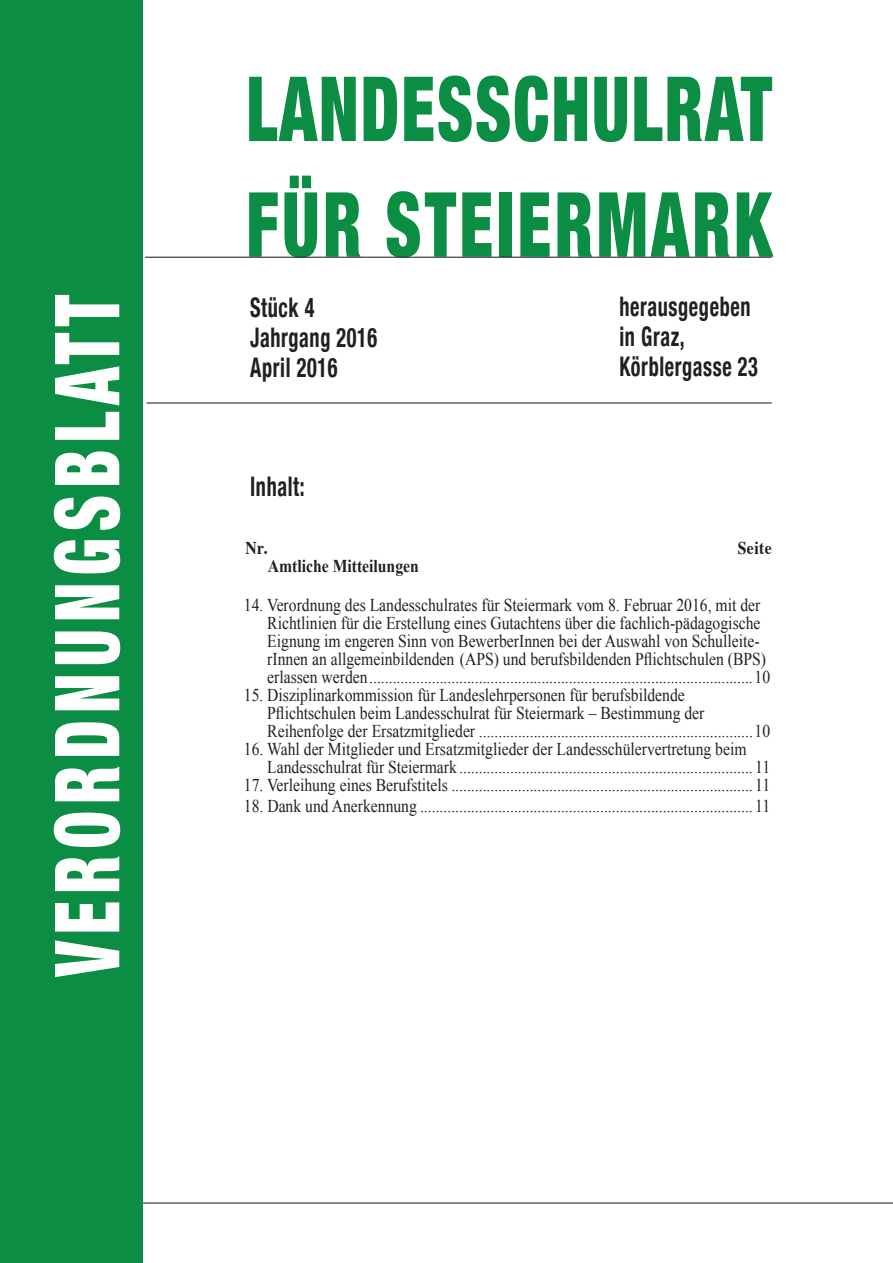
<style>
.page{position:relative;width:893px;height:1263px;background:#fff}
.page>*{position:absolute;margin:0;border:0;box-sizing:border-box;transform-origin:0 0}
.t1{font:900 condensed 90px/115.6px "Helvetica Neue";letter-spacing:.03em;color:#0b8e44;scale:.75 1}
.t2{font:900 condensed 90px "Helvetica Neue";letter-spacing:.1em;color:#fff;scale:.75 1}
.t3{font:700 condensed 27px/30px "Helvetica Neue";letter-spacing:.03em;color:#231f20;scale:.75 1}
.t4{font:18px/18px "Times New Roman";color:#231f20;scale:.87 1}
.t5{font:700 18px "Times New Roman";color:#231f20;scale:.87 1}
.t6{font:700 18px "Times";letter-spacing:.03em;color:#231f20;scale:.87 1}
</style>
<div class="page">
<hr style="left:145px;top:257px;width:627px;height:1px;background:#231f20">
<hr style="left:146px;top:402px;width:626px;height:1px;background:#231f20">
<hr style="left:0;top:1202px;width:893px;height:1px;background:#231f20">
<div style="left:0;top:0;width:142px;height:1263px;background:#0b8e44"></div>
<h1 class="t2" style="left:13px;top:976px;width:910px;rotate:-90deg">VERORDNUNGSBLATT</h1>
<h1 class="t1" style="left:246px;top:46px;width:703px">LANDESSCHULRAT<br>FÜR STEIERMARK</h1>
<h2 class="t3" style="left:250px;top:291px;width:171px">Stück 4<br>Jahrgang 2016<br>April 2016</h2>
<h2 class="t3" style="left:250px;top:470px;width:74px">Inhalt:</h2>
<h2 class="t3" style="left:619px;top:289px;width:186px">herausgegeben in Graz,<br>Körblergasse 23</h2>
<p class="t6" style="left:245px;top:530px;width:26px">Nr.</p>
<p class="t6" style="left:738px;top:530px;width:41px">Seite</p>
<p class="t5" style="left:268px;top:553px;width:175px">Amtliche Mitteilungen</p>
<p class="t4" style="left:267px;top:595px;width:575px;text-indent:-23px">14. Verordnung des Landesschulrates für Steiermark vom 8. Februar 2016, mit der Richtlinien für die Erstellung eines Gutachtens über die fachlich-pädagogische Eignung im engeren Sinn von BewerberInnen bei der Auswahl von Schulleite&shy;rInnen an allgemeinbildenden (APS) und berufsbildenden Pflichtschulen (BPS) erlassen werden</p>
<p class="t4" style="left:755px;top:667px;width:20px">10</p>
<p class="t4" style="left:267px;top:685px;width:504px;text-indent:-23px">15. Disziplinarkommission für Landeslehrpersonen für berufsbildende<br>Pflichtschulen beim Landesschulrat für Steiermark – Bestimmung der<br>Reihenfolge der Ersatzmitglieder</p>
<p class="t4" style="left:267px;top:739px;width:552px;text-indent:-23px">16. Wahl der Mitglieder und Ersatzmitglieder der Landesschülervertretung beim<br>Landesschulrat für Steiermark</p>
<p class="t4" style="left:755px;top:721px;width:20px">10</p>
<p class="t4" style="left:755px;top:757px;width:19px">11</p>
<p class="t4" style="left:244px;top:775px;width:236px">17. Verleihung eines Berufstitels</p>
<p class="t4" style="left:755px;top:775px;width:19px">11</p>
<p class="t4" style="left:244px;top:796px;width:200px">18. Dank und Anerkennung</p>
<p class="t4" style="left:755px;top:796px;width:19px">11</p>
</div>
